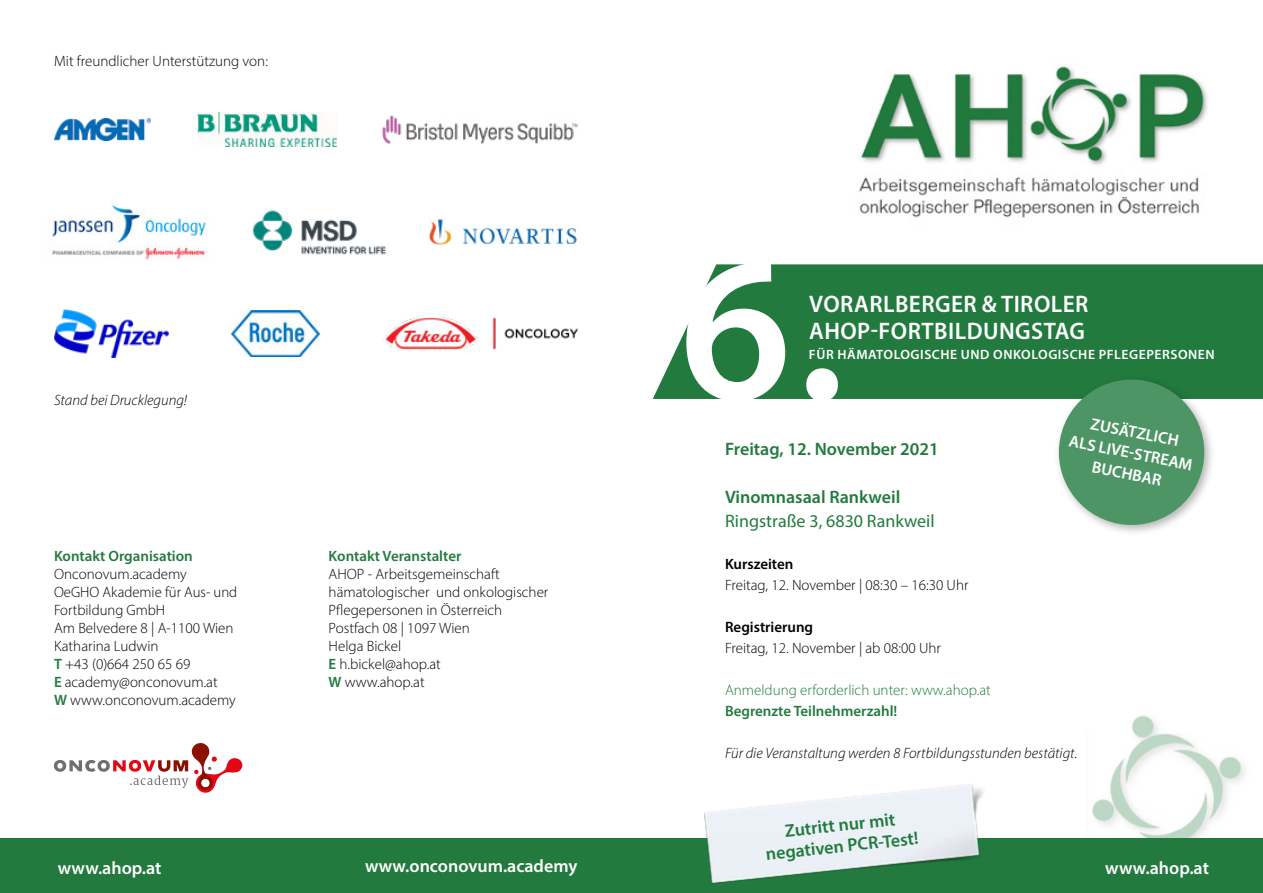
<style>
.page{position:relative;width:1263px;height:893px;background:#fff}
.page>*{position:absolute;margin:0;border:0;box-sizing:border-box;transform-origin:0 0}
.t1{font:600 208.5px "Myriad Pro";color:#fff}
.t2{font:600 24px/27px "Myriad Pro";letter-spacing:.02em;color:#fff}
.t3{font:600 18px/21px "Myriad Pro";color:#227a3e;text-align:center}
.t4{font:600 18px "Myriad Pro";color:#fff}
.t5{font:18px "Myriad Pro";color:#227a3e}
.t6{font:600 16.5px/21px "Myriad Pro";color:#fff;text-align:center}
.t7{font:300 15px/18px "Myriad Pro";color:#000}
.t8{font:italic 300 15px "Myriad Pro";color:#000}
.t9{font:300 15px "Myriad Pro";color:#227a3e}
.t10{font:600 15px "Myriad Pro";color:#237b3e}
.t11{font:600 15px "Myriad Pro";color:#227a3e}
.t12{font:600 15px "Myriad Pro";color:#000}
.t13{font:600 13.5px "Myriad Pro";letter-spacing:.04em;color:#fff}
.s1{font-weight:600;color:#237b3e}
</style>
<div class="page">
<img style="left:1086px;top:715px;width:170px;height:124px">
<div style="left:0;top:839px;width:1263px;height:54px;background:#227a3e"></div>
<img style="left:859px;top:66px;width:348px;height:152px">
<div style="left:653px;top:264px;width:610px;height:135px;background:#227a3e"></div>
<svg style="left:54px;top:743px;width:188px;height:50px"></svg>
<div style="left:1053px;top:374px;width:162px;height:163px;background:#000;opacity:.3"></div>
<svg style="left:1052px;top:373px;width:158px;height:158px"></svg>
<img style="left:684px;top:784px;width:314px;height:100px">
<img style="left:383px;top:317px;width:194px;height:33px">
<img style="left:232px;top:311px;width:88px;height:45px">
<img style="left:54px;top:118px;width:97px;height:23px">
<img style="left:383px;top:116px;width:194px;height:27px">
<img style="left:50px;top:204px;width:156px;height:56px">
<img style="left:252px;top:210px;width:135px;height:45px">
<img style="left:54px;top:310px;width:115px;height:47px">
<img style="left:428px;top:218px;width:149px;height:27px">
<img style="left:197px;top:112px;width:139px;height:34px">
<p class="t7" style="left:54px;top:52px;width:215px">Mit freundlicher Unterstützung von:</p>
<p class="t8" style="left:54px;top:391px;width:135px">Stand bei Drucklegung!</p>
<p class="t10" style="left:54px;top:546px;width:140px">Kontakt Organisation</p>
<p class="t7" style="left:54px;top:565px;width:185px">Onconovum.academy<br>OeGHO Akademie für Aus- und<br>Fortbildung GmbH<br>Am Belvedere 8 | A-1100 Wien<br>Katharina Ludwin<br><span class="s1">T</span> +43 (0)664 250 65 69<br><span class="s1">E</span> academy@onconovum.at<br><span class="s1">W</span> www.onconovum.academy</p>
<p class="t10" style="left:329px;top:546px;width:134px">Kontakt Veranstalter</p>
<p class="t7" style="left:329px;top:565px;width:221px">AHOP - Arbeitsgemeinschaft hämatologischer und onkologischer<br>Pflegepersonen in Österreich<br>Postfach 08 | 1097 Wien<br>Helga Bickel<br><span class="s1">E</span> h.bickel@ahop.at<br><span class="s1">W</span> www.ahop.at</p>
<h1 class="t1" style="left:680px;top:196px;width:167px">6.</h1>
<h2 class="t2" style="left:809px;top:290px;width:281px">VORARLBERGER &amp; TIROLER<br>AHOP-FORTBILDUNGSTAG</h2>
<p class="t13" style="left:809px;top:345px;width:407px">FÜR HÄMATOLOGISCHE UND ONKOLOGISCHE PFLEGEPERSONEN</p>
<p class="t6" style="left:1075px;top:409px;width:127px;rotate:11deg">ZUSÄTZLICH<br>ALS LIVE-STREAM<br>BUCHBAR</p>
<p class="t3" style="left:725px;top:438px;width:215px">Freitag, 12. November 2021</p>
<p class="t3" style="left:725px;top:486px;width:177px">Vinomnasaal Rankweil</p>
<p class="t5" style="left:725px;top:510px;width:211px">Ringstraße 3, 6830 Rankweil</p>
<p class="t12" style="left:725px;top:554px;width:70px">Kurszeiten</p>
<p class="t7" style="left:725px;top:576px;width:245px">Freitag, 12. November | 08:30 – 16:30 Uhr</p>
<p class="t12" style="left:725px;top:617px;width:90px">Registrierung</p>
<p class="t7" style="left:725px;top:639px;width:217px">Freitag, 12. November | ab 08:00 Uhr</p>
<p class="t9" style="left:725px;top:681px;width:267px">Anmeldung erforderlich unter: www.ahop.at</p>
<p class="t11" style="left:725px;top:701px;width:174px">Begrenzte Teilnehmerzahl!</p>
<p class="t8" style="left:725px;top:744px;width:354px">Für die Veranstaltung werden 8 Fortbildungsstunden bestätigt.</p>
<p class="t3" style="left:762px;top:822px;width:155px;rotate:-6deg">Zutritt nur mit negativen PCR-Test!</p>
<p class="t4" style="left:58px;top:856px;width:105px">www.ahop.at</p>
<p class="t4" style="left:365px;top:854px;width:214px">www.onconovum.academy</p>
<p class="t4" style="left:1105px;top:856px;width:105px">www.ahop.at</p>
</div>
